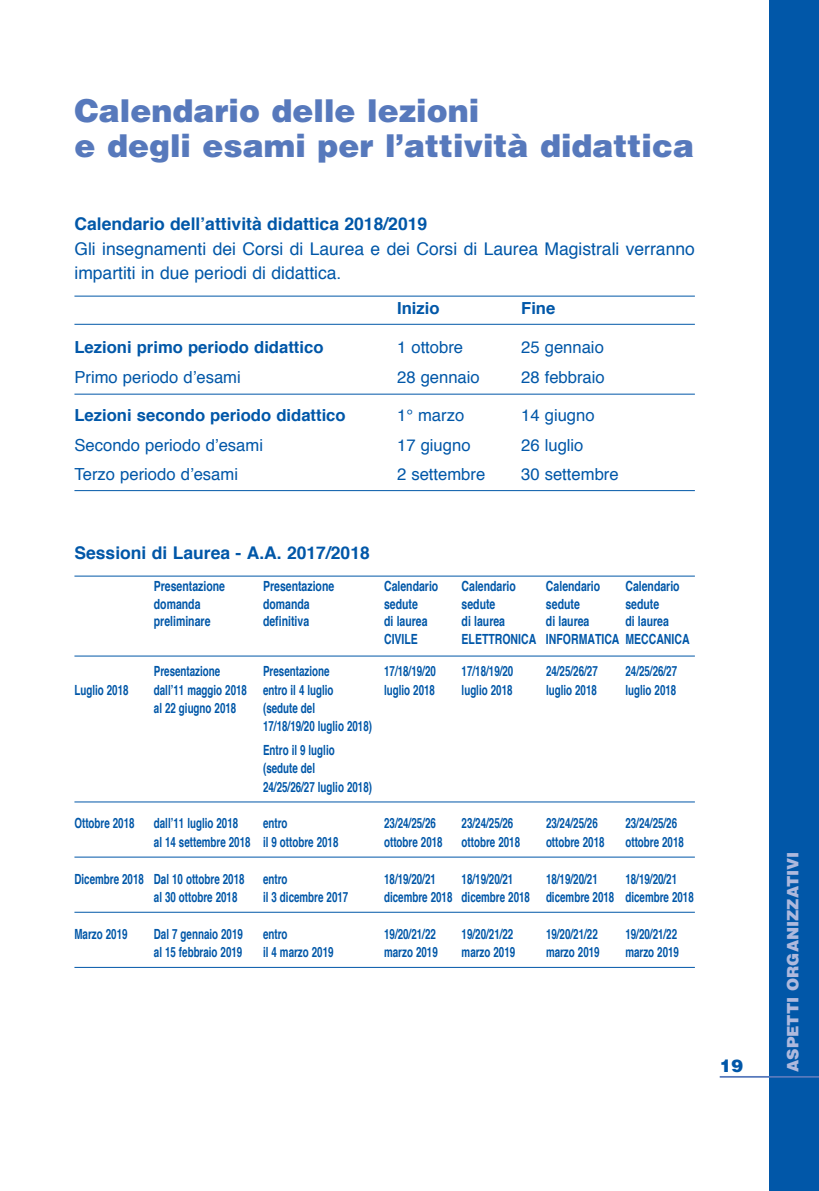
<style>
.page{position:relative;width:819px;height:1191px;background:#fff}
.page>*{position:absolute;margin:0;border:0;box-sizing:border-box;transform-origin:0 0}
.t1{font:900 31.5px/35px "Helvetica";color:#5779bc}
.t2{font:17.5px/24.5px "Helvetica";color:#0157a8}
.t3{font:700 17.5px "Helvetica";color:#0157a8}
.t4{font:900 17.5px "Helvetica";color:#0157a8}
.t5{font:16.62px "Helvetica";color:#0157a8}
.t6{font:700 16.62px "Helvetica";color:#0157a8}
.t7{font:900 15.75px "Helvetica";color:#aeb9dd}
.t8{font:700 14px/18.4px "Helvetica";color:#0157a8;scale:.7 1}
.t9{font:700 14px "Helvetica";color:#0157a8;scale:.75 1}
</style>
<div class="page">
<div style="left:769px;top:0;width:50px;height:1191px;background:#0157a8"></div>
<hr style="left:719px;top:1076px;width:100px;height:1px;background:#5779bc">
<hr style="left:74px;top:296px;width:620px;height:1px;background:#0157a8">
<hr style="left:74px;top:324px;width:620px;height:1px;background:#0157a8">
<hr style="left:74px;top:394px;width:620px;height:1px;background:#0157a8">
<hr style="left:74px;top:490px;width:620px;height:1px;background:#0157a8">
<hr style="left:74px;top:575px;width:620px;height:1px;background:#0157a8">
<hr style="left:74px;top:655px;width:620px;height:1px;background:#0157a8">
<hr style="left:74px;top:801px;width:620px;height:1px;background:#0157a8">
<hr style="left:74px;top:856px;width:620px;height:1px;background:#0157a8">
<hr style="left:74px;top:911px;width:620px;height:1px;background:#0157a8">
<hr style="left:74px;top:967px;width:620px;height:1px;background:#0157a8">
<h1 class="t1" style="left:74px;top:94px;width:621px">Calendario delle lezioni<br>e degli esami per l’attività didattica</h1>
<p class="t3" style="left:74px;top:217px;width:354px">Calendario dell’attività didattica 2018/2019</p>
<p class="t2" style="left:74px;top:238px;width:622px">Gli insegnamenti dei Corsi di Laurea e dei Corsi di Laurea magistrali verranno impartiti in due periodi di didattica.</p>
<p class="t6" style="left:397px;top:301px;width:44px">Inizio</p>
<p class="t6" style="left:521px;top:301px;width:36px">Fine</p>
<p class="t6" style="left:74px;top:340px;width:250px">Lezioni primo periodo didattico</p>
<p class="t5" style="left:397px;top:340px;width:68px">1 ottobre</p>
<p class="t5" style="left:521px;top:340px;width:84px">25 gennaio</p>
<p class="t5" style="left:74px;top:370px;width:168px">primo periodo d’esami</p>
<p class="t5" style="left:397px;top:370px;width:84px">28 gennaio</p>
<p class="t5" style="left:521px;top:370px;width:85px">28 febbraio</p>
<p class="t6" style="left:74px;top:408px;width:273px">Lezioni secondo periodo didattico</p>
<p class="t5" style="left:397px;top:408px;width:69px">1° marzo</p>
<p class="t5" style="left:521px;top:408px;width:75px">14 giugno</p>
<p class="t5" style="left:74px;top:438px;width:190px">Secondo periodo d’esami</p>
<p class="t5" style="left:397px;top:438px;width:75px">17 giugno</p>
<p class="t5" style="left:521px;top:438px;width:64px">26 luglio</p>
<p class="t5" style="left:74px;top:467px;width:165px">terzo periodo d’esami</p>
<p class="t5" style="left:397px;top:467px;width:90px">2 settembre</p>
<p class="t5" style="left:521px;top:467px;width:99px">30 settembre</p>
<p class="t3" style="left:74px;top:545px;width:297px">Sessioni di Laurea - A.A. 2017/2018</p>
<p class="t9" style="left:154px;top:580px;width:96px">Presentazione</p>
<p class="t9" style="left:263px;top:580px;width:96px">Presentazione</p>
<p class="t9" style="left:384px;top:580px;width:74px">Calendario</p>
<p class="t9" style="left:461px;top:580px;width:74px">Calendario</p>
<p class="t9" style="left:546px;top:580px;width:74px">Calendario</p>
<p class="t9" style="left:625px;top:580px;width:74px">Calendario</p>
<p class="t9" style="left:154px;top:598px;width:64px">domanda</p>
<p class="t9" style="left:263px;top:598px;width:64px">domanda</p>
<p class="t9" style="left:384px;top:598px;width:47px">sedute</p>
<p class="t9" style="left:461px;top:598px;width:47px">sedute</p>
<p class="t9" style="left:546px;top:598px;width:47px">sedute</p>
<p class="t9" style="left:625px;top:598px;width:47px">sedute</p>
<p class="t9" style="left:154px;top:615px;width:77px">preliminare</p>
<p class="t9" style="left:263px;top:615px;width:63px">definitiva</p>
<p class="t9" style="left:384px;top:615px;width:59px">di laurea</p>
<p class="t9" style="left:461px;top:615px;width:59px">di laurea</p>
<p class="t9" style="left:546px;top:615px;width:59px">di laurea</p>
<p class="t9" style="left:625px;top:615px;width:59px">di laurea</p>
<p class="t9" style="left:384px;top:633px;width:47px">CIVILE</p>
<p class="t9" style="left:461px;top:633px;width:305px">ELETTRONICA INFORMATICA MECCANICA</p>
<p class="t8" style="left:154px;top:663px;width:96px">Presentazione</p>
<p class="t8" style="left:263px;top:663px;width:96px">Presentazione</p>
<p class="t8" style="left:384px;top:663px;width:75px">17/18/19/20</p>
<p class="t8" style="left:461px;top:663px;width:75px">17/18/19/20</p>
<p class="t8" style="left:546px;top:663px;width:75px">24/25/26/27</p>
<p class="t8" style="left:625px;top:663px;width:75px">24/25/26/27</p>
<p class="t8" style="left:74px;top:681px;width:79px">Luglio 2018</p>
<p class="t8" style="left:154px;top:681px;width:258px">dall’11 maggio 2018 entro il 4 luglio</p>
<p class="t8" style="left:384px;top:681px;width:74px">luglio 2018</p>
<p class="t8" style="left:461px;top:681px;width:74px">luglio 2018</p>
<p class="t8" style="left:546px;top:681px;width:74px">luglio 2018</p>
<p class="t8" style="left:625px;top:681px;width:74px">luglio 2018</p>
<p class="t8" style="left:154px;top:700px;width:119px">al 22 giugno 2018</p>
<p class="t8" style="left:263px;top:700px;width:157px">(sedute del<br>17/18/19/20 luglio 2018)</p>
<p class="t8" style="left:263px;top:742px;width:157px">Entro il 9 luglio (sedute del<br>24/25/26/27 luglio 2018)</p>
<p class="t8" style="left:74px;top:815px;width:87px">Ottobre 2018</p>
<p class="t8" style="left:154px;top:815px;width:122px">dall’11 luglio 2018</p>
<p class="t8" style="left:263px;top:815px;width:37px">entro</p>
<p class="t8" style="left:384px;top:815px;width:75px">23/24/25/26</p>
<p class="t8" style="left:461px;top:815px;width:75px">23/24/25/26</p>
<p class="t8" style="left:546px;top:815px;width:75px">23/24/25/26</p>
<p class="t8" style="left:625px;top:815px;width:75px">23/24/25/26</p>
<p class="t8" style="left:154px;top:833px;width:265px">al 14 settembre 2018 il 9 ottobre 2018</p>
<p class="t8" style="left:384px;top:833px;width:85px">ottobre 2018</p>
<p class="t8" style="left:461px;top:833px;width:85px">ottobre 2018</p>
<p class="t8" style="left:546px;top:833px;width:85px">ottobre 2018</p>
<p class="t8" style="left:625px;top:833px;width:85px">ottobre 2018</p>
<p class="t8" style="left:74px;top:870px;width:244px">Dicembre 2018 Dal 10 ottobre 2018</p>
<p class="t8" style="left:263px;top:870px;width:37px">entro</p>
<p class="t8" style="left:384px;top:870px;width:75px">18/19/20/21</p>
<p class="t8" style="left:461px;top:870px;width:75px">18/19/20/21</p>
<p class="t8" style="left:546px;top:870px;width:75px">18/19/20/21</p>
<p class="t8" style="left:625px;top:870px;width:75px">18/19/20/21</p>
<p class="t8" style="left:154px;top:889px;width:121px">al 30 ottobre 2018</p>
<p class="t8" style="left:263px;top:889px;width:123px">il 3 dicembre 2017</p>
<p class="t8" style="left:384px;top:889px;width:444px">dicembre 2018 dicembre 2018 dicembre 2018 dicembre 2018</p>
<p class="t8" style="left:74px;top:925px;width:77px">Marzo 2019</p>
<p class="t8" style="left:154px;top:925px;width:129px">Dal 7 gennaio 2019</p>
<p class="t8" style="left:263px;top:925px;width:37px">entro</p>
<p class="t8" style="left:384px;top:925px;width:75px">19/20/21/22</p>
<p class="t8" style="left:461px;top:925px;width:75px">19/20/21/22</p>
<p class="t8" style="left:546px;top:925px;width:75px">19/20/21/22</p>
<p class="t8" style="left:625px;top:925px;width:75px">19/20/21/22</p>
<p class="t8" style="left:154px;top:944px;width:128px">al 15 febbraio 2019</p>
<p class="t8" style="left:263px;top:944px;width:102px">il 4 marzo 2019</p>
<p class="t8" style="left:384px;top:944px;width:78px">marzo 2019</p>
<p class="t8" style="left:461px;top:944px;width:78px">marzo 2019</p>
<p class="t8" style="left:546px;top:944px;width:78px">marzo 2019</p>
<p class="t8" style="left:625px;top:944px;width:78px">marzo 2019</p>
<p class="t4" style="left:719px;top:1055px;width:25px">19</p>
<p class="t7" style="left:783px;top:1071px;width:222px;rotate:-90deg">ASPETTI ORGANIZZATIVI</p>
</div>
